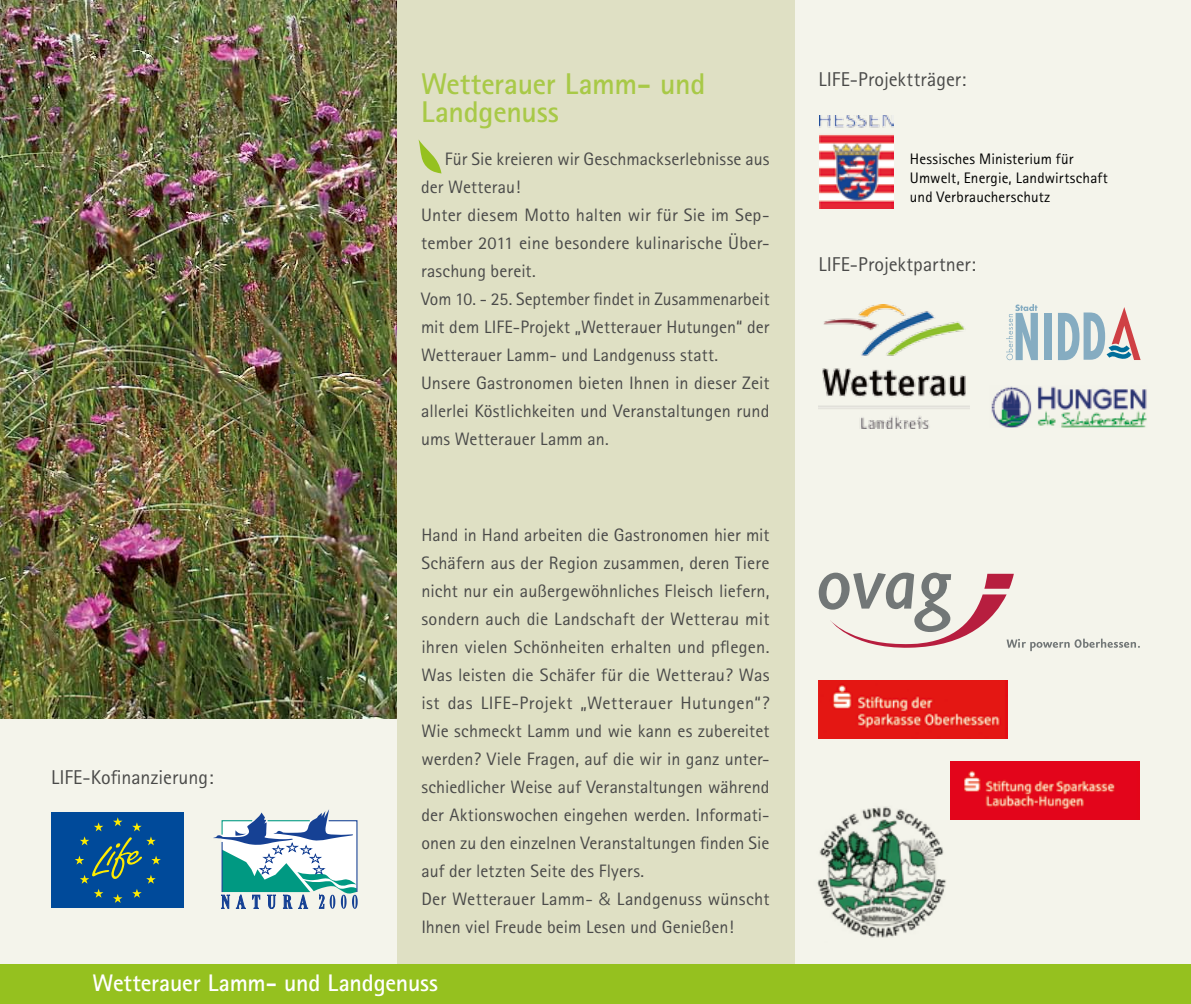
<style>
.page{position:relative;width:1191px;height:1004px;background:#fff}
.page>*{position:absolute;margin:0;border:0;box-sizing:border-box;transform-origin:0 0}
.t1{font:700 30px/28px "Rotis Sans Serif";letter-spacing:-.01em;color:#a8c947}
.t2{font:700 24px "Rotis Sans Serif";letter-spacing:-.01em;color:#fff}
.t3{font:20px "Rotis Sans Serif";color:#4a4a49}
.t4{font:18px/28px "Rotis Sans Serif";letter-spacing:.005em;color:#4a4a49}
.t5{font:15.2px/19px "Rotis Sans Serif";letter-spacing:.01em;color:#000}
.s1{font-family:"Frutiger LT";font-weight:300}
</style>
<div class="page">
<div style="left:0;top:0;width:1191px;height:1003px;background:#f4f4eb"></div>
<div style="left:397px;top:0;width:397px;height:1003px;background:#dfe0c4"></div>
<img style="left:0;top:0;width:397px;height:475px">
<svg style="left:418px;top:139px;width:23px;height:34px"></svg>
<img style="left:819px;top:115px;width:74px;height:93px">
<img style="left:991px;top:386px;width:156px;height:41px">
<div style="left:1044px;top:313px;width:7px;height:47px;background:#85acc1"></div>
<svg style="left:1058px;top:307px;width:82px;height:53px"></svg>
<svg style="left:1006px;top:304px;width:32px;height:56px"></svg>
<img style="left:818px;top:304px;width:152px;height:124px">
<div style="left:0;top:964px;width:1191px;height:39px;background:#95c11f"></div>
<img style="left:0;top:475px;width:397px;height:243px">
<svg style="left:213px;top:809px;width:145px;height:100px"></svg>
<img style="left:818px;top:680px;width:189px;height:59px">
<div style="left:51px;top:812px;width:133px;height:96px;background:#004a9a"></div>
<svg style="left:75px;top:817px;width:86px;height:85px"></svg>
<img style="left:817px;top:806px;width:134px;height:132px">
<svg style="left:818px;top:572px;width:322px;height:79px"></svg>
<img style="left:950px;top:761px;width:190px;height:58px">
<p class="t3" style="left:51px;top:765px;width:164px">LIFE-Kofinanzierung:</p>
<h1 class="t1" style="left:421px;top:70px;width:286px">Wetterauer Lamm- und<br>Landgenuss</h1>
<p class="t4" style="left:421px;top:145px;width:350px;text-indent:24px">Für Sie kreieren wir Geschmackserlebnisse aus der Wetterau!<br>Unter diesem Motto halten wir für Sie im Sep&shy;tember 2011 eine besondere kulinarische Über&shy;raschung bereit.<br>Vom 10. - 25. September findet in Zusammenarbeit mit dem LIFE-Projekt „Wetterauer Hutungen“ der Wetterauer Lamm- und Landgenuss statt.<br>Unsere Gastronomen bieten Ihnen in dieser Zeit allerlei Köstlichkeiten und Veranstaltungen rund ums Wetterauer Lamm an.</p>
<p class="t4" style="left:421px;top:521px;width:350px">Hand in Hand arbeiten die Gastronomen hier mit Schäfern aus der Region zusammen, deren Tiere nicht nur ein außergewöhnliches Fleisch liefern, sondern auch die Landschaft der Wetterau mit ihren vielen Schönheiten erhalten und pflegen.<br>Was leisten die Schäfer für die Wetterau? Was ist das LIFE-Projekt „Wetterauer Hutungen“?<br>Wie schmeckt Lamm und wie kann es zubereitet werden? Viele Fragen, auf die wir in ganz unter&shy;schiedlicher Weise auf Veranstaltungen während der Aktionswochen eingehen werden. Informati&shy;onen zu den einzelnen Veranstaltungen finden Sie auf der letzten Seite des Flyers.<br>Der Wetterauer Lamm- <span class="s1">&amp;</span> Landgenuss wünscht Ihnen viel Freude beim Lesen und Genießen!</p>
<h2 class="t2" style="left:93px;top:967px;width:347px">Wetterauer Lamm- und Landgenuss</h2>
<p class="t3" style="left:818px;top:67px;width:149px">LIFE-Projektträger:</p>
<p class="t5" style="left:910px;top:149px;width:200px">Hessisches Ministerium für<br>Umwelt, Energie, Landwirtschaft und Verbraucherschutz</p>
<p class="t3" style="left:818px;top:252px;width:159px">LIFE-Projektpartner:</p>
</div>
